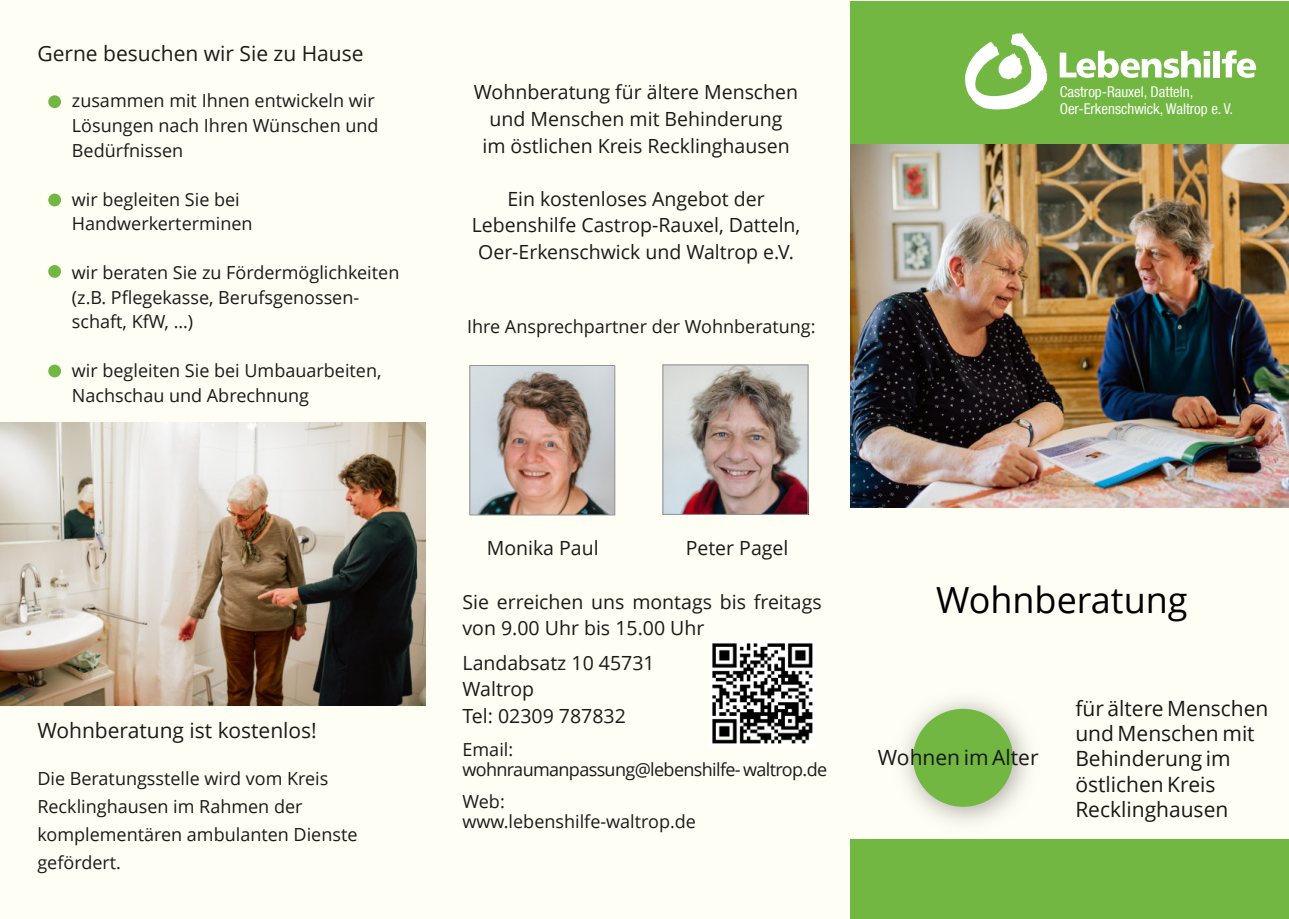
<style>
.page{position:relative;width:1289px;height:919px;background:#fff}
.page>*{position:absolute;margin:0;border:0;box-sizing:border-box;transform-origin:0 0}
.t1{font:36px "Open Sans";color:#020000}
.t2{font:21px/25.2px "Open Sans";color:#171715}
.t3{font:21px "Open Sans";color:#1a1a18}
.t4{font:19.5px/26.5px "Open Sans";color:#1a1a18;text-align:center}
.t5{font:18px/24.5px "Open Sans";color:#1a1a18}
.t6{font:18px/19.5px "Open Sans";letter-spacing:-.035em;color:#1a1a18}
.t7{font:condensed 14.85px/17px "Helvetica Neue LT Com";color:#fff}
</style>
<div class="page">
<div style="left:0;top:0;width:1288px;height:918px;background:#fffef5"></div>
<div style="left:850px;top:839px;width:438px;height:79px;background:#71b741"></div>
<div style="left:48px;top:95px;width:13px;height:13px;background:#71b741;border-radius:50%"></div>
<div style="left:48px;top:194px;width:13px;height:12px;background:#71b741;border-radius:50%"></div>
<div style="left:48px;top:265px;width:13px;height:13px;background:#71b741;border-radius:50%"></div>
<div style="left:48px;top:364px;width:13px;height:13px;background:#71b741;border-radius:50%"></div>
<div style="left:850px;top:1px;width:438px;height:145px;background:#71b741"></div>
<svg style="left:965px;top:33px;width:82px;height:77px"></svg>
<svg style="left:1059px;top:51px;width:150px;height:27px"></svg>
<div style="left:1213px;top:51px;width:6px;height:26px;background:#fff"></div>
<svg style="left:1221px;top:50px;width:34px;height:28px"></svg>
<img style="left:904px;top:699px;width:124px;height:123px">
<div style="left:913px;top:708px;width:99px;height:98px;background:#71b741;border-radius:50%"></div>
<img style="left:712px;top:643px;width:101px;height:101px">
<img style="left:472px;top:367px;width:141px;height:146px">
<div style="left:470px;top:365px;width:145px;height:150px;border:1px solid #939494"></div>
<img style="left:665px;top:367px;width:141px;height:145px">
<div style="left:663px;top:365px;width:145px;height:149px;border:1px solid #939494"></div>
<img style="left:850px;top:144px;width:438px;height:363px">
<img style="left:0;top:422px;width:425px;height:283px">
<p class="t3" style="left:37px;top:45px;width:328px">Gerne besuchen wir Sie zu Hause</p>
<p class="t5" style="left:72px;top:90px;width:308px">zusammen mit Ihnen entwickeln wir<br>Lösungen nach Ihren Wünschen und<br>Bedürfnissen</p>
<p class="t5" style="left:72px;top:189px;width:182px">wir begleiten Sie bei<br>Handwerkerterminen</p>
<p class="t5" style="left:72px;top:262px;width:329px">wir beraten Sie zu Fördermöglichkeiten (z.B. Pflegekasse, Berufsgenossen&shy;schaft, KfW, …)</p>
<p class="t5" style="left:72px;top:360px;width:311px">wir begleiten Sie bei Umbauarbeiten,<br>Nachschau und Abrechnung</p>
<p class="t3" style="left:37px;top:721px;width:281px">Wohnberatung ist kostenlos!</p>
<p class="t5" style="left:37px;top:765px;width:321px;line-height:28.2px">Die Beratungsstelle wird vom Kreis<br>Recklinghausen im Rahmen der komplementären ambulanten Dienste gefördert.</p>
<p class="t4" style="left:474px;top:81px;width:326px">Wohnberatung für ältere Menschen und Menschen mit Behinderung<br>im östlichen Kreis Recklinghausen</p>
<p class="t4" style="left:472px;top:187px;width:330px">Ein kostenloses Angebot der<br>Lebenshilfe Castrop-Rauxel, Datteln,<br>Oer-Erkenschwick und Waltrop e.V.</p>
<p class="t5" style="left:467px;top:316px;width:350px">Ihre Ansprechpartner der Wohnberatung:</p>
<p class="t7" style="left:1059px;top:85px;width:175px">Castrop-Rauxel, Datteln,<br>Oer-Erkenschwick, Waltrop e. V.</p>
<p class="t4" style="left:486px;top:537px;width:113px">Monika Paul</p>
<p class="t4" style="left:685px;top:537px;width:104px">Peter Pagel</p>
<p class="t4" style="left:462px;top:590px;width:360px;text-align:left">Sie erreichen uns montags bis freitags von 9.00 Uhr bis 15.00 Uhr</p>
<p class="t4" style="left:462px;top:651px;width:194px;text-align:left">Landabsatz 10 45731<br>Waltrop<br>Tel: 02309 787832</p>
<p class="t6" style="left:462px;top:741px;width:366px">Email:<br>wohnraumanpassung@lebenshilfe- waltrop.de</p>
<p class="t5" style="left:462px;top:793px;width:235px;line-height:19.5px">Web: www.lebenshilfe-waltrop.de</p>
<h1 class="t1" style="left:936px;top:585px;width:253px">Wohnberatung</h1>
<p class="t2" style="left:878px;top:746px;width:162px">Wohnen im Alter</p>
<p class="t2" style="left:1075px;top:697px;width:195px">für ältere Menschen und Menschen mit<br>Behinderung im östlichen Kreis<br>Recklinghausen</p>
</div>
